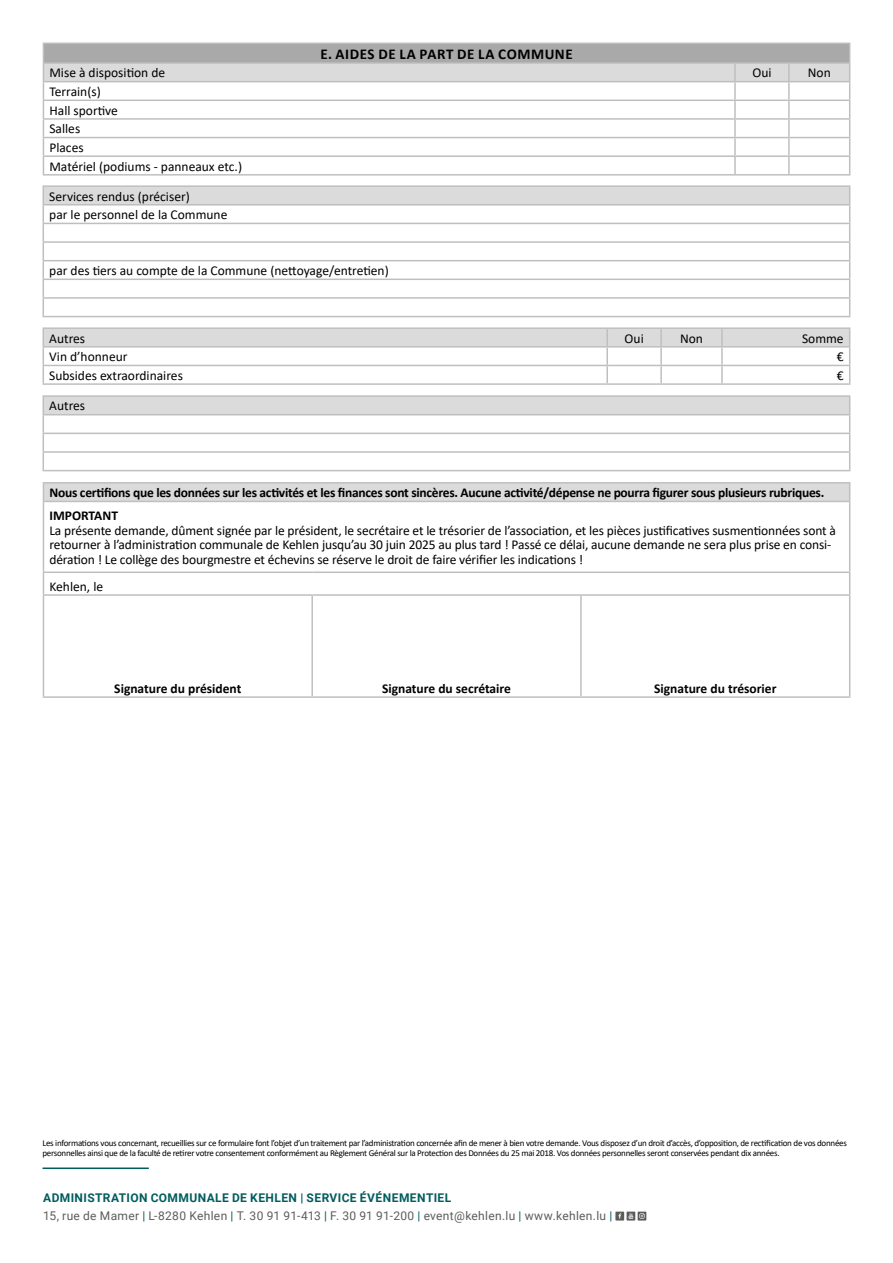
<style>
.page{position:relative;width:893px;height:1263px;background:#fff}
.page>*{position:absolute;margin:0;border:0;box-sizing:border-box;transform-origin:0 0}
.t1{font:700 15px "Calibri";letter-spacing:.035em;color:#000}
.t2{font:13.5px/18.6px "Calibri";letter-spacing:-.01em;color:#000}
.t3{font:700 13.5px/23px "Calibri";letter-spacing:-.02em;color:#000}
.t4{font:700 13.5px "Calibri";color:#000}
.t5{font:12px/18px "Roboto";letter-spacing:.025em;color:#5c5d5b}
.t6{font:9px/9.8px "Calibri";letter-spacing:-.03em;color:#000}
.s1{font-weight:700;color:#005c5e}
.s2{color:#005c5e}
</style>
<div class="page">
<div style="left:43px;top:483px;width:807px;height:18px;background:#dbdbdb"></div>
<svg style="left:44px;top:502px;width:805px;height:194px"></svg>
<hr style="left:43px;top:482px;width:269px;height:2px;background:#bfbfbf">
<svg style="left:43px;top:484px;width:1px;height:17px"></svg>
<hr style="left:312px;top:482px;width:269px;height:2px;background:#bfbfbf">
<hr style="left:581px;top:482px;width:269px;height:2px;background:#bfbfbf">
<svg style="left:849px;top:484px;width:1px;height:17px"></svg>
<hr style="left:43px;top:501px;width:269px;height:1px;background:#bfbfbf">
<hr style="left:43px;top:502px;width:1px;height:69px;background:#bfbfbf">
<hr style="left:312px;top:501px;width:269px;height:1px;background:#bfbfbf">
<hr style="left:581px;top:501px;width:269px;height:1px;background:#bfbfbf">
<hr style="left:849px;top:502px;width:1px;height:69px;background:#bfbfbf">
<hr style="left:43px;top:571px;width:269px;height:2px;background:#bfbfbf">
<svg style="left:43px;top:573px;width:1px;height:21px"></svg>
<hr style="left:312px;top:571px;width:269px;height:2px;background:#bfbfbf">
<hr style="left:581px;top:571px;width:269px;height:2px;background:#bfbfbf">
<svg style="left:849px;top:573px;width:1px;height:21px"></svg>
<hr style="left:43px;top:594px;width:269px;height:2px;background:#bfbfbf">
<hr style="left:43px;top:596px;width:1px;height:100px;background:#bfbfbf">
<hr style="left:312px;top:594px;width:269px;height:2px;background:#bfbfbf">
<hr style="left:311px;top:596px;width:2px;height:100px;background:#bfbfbf">
<hr style="left:581px;top:594px;width:269px;height:2px;background:#bfbfbf">
<hr style="left:580px;top:596px;width:2px;height:100px;background:#bfbfbf">
<hr style="left:849px;top:596px;width:1px;height:100px;background:#bfbfbf">
<hr style="left:43px;top:696px;width:269px;height:2px;background:#bfbfbf">
<hr style="left:312px;top:696px;width:269px;height:2px;background:#bfbfbf">
<hr style="left:581px;top:696px;width:269px;height:2px;background:#bfbfbf">
<svg style="left:615px;top:1211px;width:31px;height:9px"></svg>
<hr style="left:43px;top:1167px;width:106px;height:2px;background:#005c5e">
<hr style="left:43px;top:43px;width:692px;height:1px;background:#bfbfbf">
<hr style="left:735px;top:43px;width:54px;height:1px;background:#bfbfbf">
<hr style="left:789px;top:43px;width:61px;height:1px;background:#bfbfbf">
<svg style="left:43px;top:44px;width:807px;height:130px"></svg>
<hr style="left:43px;top:174px;width:692px;height:2px;background:#bfbfbf">
<hr style="left:735px;top:174px;width:54px;height:2px;background:#bfbfbf">
<hr style="left:789px;top:174px;width:61px;height:2px;background:#bfbfbf">
<div style="left:43px;top:186px;width:807px;height:19px;background:#dbdbdb"></div>
<svg style="left:44px;top:224px;width:805px;height:92px"></svg>
<hr style="left:43px;top:185px;width:807px;height:2px;background:#bfbfbf">
<hr style="left:43px;top:204px;width:807px;height:2px;background:#bfbfbf">
<hr style="left:43px;top:223px;width:807px;height:1px;background:#bfbfbf">
<hr style="left:43px;top:241px;width:807px;height:2px;background:#bfbfbf">
<hr style="left:43px;top:260px;width:807px;height:1px;background:#bfbfbf">
<hr style="left:43px;top:279px;width:807px;height:1px;background:#bfbfbf">
<hr style="left:43px;top:297px;width:807px;height:2px;background:#bfbfbf">
<svg style="left:43px;top:187px;width:1px;height:129px"></svg>
<svg style="left:849px;top:187px;width:1px;height:129px"></svg>
<hr style="left:43px;top:316px;width:807px;height:1px;background:#bfbfbf">
<hr style="left:43px;top:327px;width:564px;height:2px;background:#bfbfbf">
<hr style="left:607px;top:327px;width:54px;height:2px;background:#bfbfbf">
<hr style="left:661px;top:327px;width:61px;height:2px;background:#bfbfbf">
<hr style="left:722px;top:327px;width:128px;height:2px;background:#bfbfbf">
<svg style="left:43px;top:329px;width:807px;height:54px"></svg>
<hr style="left:43px;top:383px;width:564px;height:2px;background:#bfbfbf">
<hr style="left:607px;top:383px;width:54px;height:2px;background:#bfbfbf">
<hr style="left:661px;top:383px;width:61px;height:2px;background:#bfbfbf">
<hr style="left:722px;top:383px;width:128px;height:2px;background:#bfbfbf">
<div style="left:43px;top:396px;width:807px;height:19px;background:#dbdbdb"></div>
<svg style="left:44px;top:415px;width:805px;height:55px"></svg>
<hr style="left:43px;top:395px;width:807px;height:2px;background:#bfbfbf">
<hr style="left:43px;top:414px;width:807px;height:1px;background:#bfbfbf">
<hr style="left:43px;top:433px;width:807px;height:1px;background:#bfbfbf">
<hr style="left:43px;top:451px;width:807px;height:2px;background:#bfbfbf">
<svg style="left:43px;top:397px;width:1px;height:73px"></svg>
<svg style="left:849px;top:397px;width:1px;height:73px"></svg>
<hr style="left:43px;top:470px;width:807px;height:1px;background:#bfbfbf">
<p class="t1" style="left:320px;top:43px;width:254px">E. AIDES DE LA PART DE LA COMMUNE</p>
<p class="t2" style="left:49px;top:63px;width:117px">Mise à disposition de</p>
<p class="t2" style="left:752px;top:63px;width:21px">Oui</p>
<p class="t2" style="left:808px;top:63px;width:24px">Non</p>
<p class="t2" style="left:49px;top:82px;width:194px">Terrain(s)<br>Hall sportive<br>Salles<br>Places<br>Matériel (podiums - panneaux etc.)</p>
<p class="t2" style="left:49px;top:186px;width:180px">Services rendus (préciser)<br>par le personnel de la Commune</p>
<p class="t2" style="left:49px;top:261px;width:341px">par des tiers au compte de la Commune (nettoyage/entretien)</p>
<p class="t2" style="left:49px;top:328px;width:37px">Autres</p>
<p class="t2" style="left:625px;top:328px;width:21px">Oui</p>
<p class="t2" style="left:680px;top:328px;width:24px">Non</p>
<p class="t2" style="left:802px;top:328px;width:43px">Somme</p>
<p class="t2" style="left:49px;top:347px;width:80px">Vin d’honneur</p>
<p class="t2" style="left:837px;top:347px;width:8px">€</p>
<p class="t2" style="left:49px;top:366px;width:135px">Subsides extraordinaires</p>
<p class="t2" style="left:837px;top:366px;width:8px">€</p>
<p class="t2" style="left:49px;top:396px;width:37px">Autres</p>
<p class="t3" style="left:49px;top:481px;width:776px">Nous certifions que les données sur les activités et les finances sont sincères. Aucune activité/dépense ne pourra figurer sous plusieurs rubriques.<br>IMPORTANT</p>
<p class="t2" style="left:49px;top:522px;width:788px;line-height:14.5px">La présente demande, dûment signée par le président, le secrétaire et le trésorier de l’association, et les pièces justificatives susmentionnées sont à retourner à l’administration communale de Kehlen jusqu’au 30 juin 2025 au plus tard ! Passé ce délai, aucune demande ne sera plus prise en consi&shy;dération ! Le collège des bourgmestre et échevins se réserve le droit de faire vérifier les indications !</p>
<p class="t2" style="left:49px;top:577px;width:55px">Kehlen, le</p>
<p class="t4" style="left:114px;top:679px;width:129px">Signature du président</p>
<p class="t4" style="left:382px;top:679px;width:130px">Signature du secrétaire</p>
<p class="t4" style="left:654px;top:679px;width:124px">Signature du trésorier</p>
<p class="t6" style="left:43px;top:1138px;width:806px">Les informations vous concernant, recueillies sur ce formulaire font l’objet d’un traitement par l’administration concernée afin de mener à bien votre demande. Vous disposez d’un droit d’accès, d’opposition, de rectification de vos données personnelles ainsi que de la faculté de retirer votre consentement conformément au Règlement Général sur la Protection des Données du 25 mai 2018. Vos données personnelles seront conservées pendant dix années.</p>
<p class="t5" style="left:43px;top:1189px;width:571px"><span class="s1">ADMINISTRATION COMMUNALE DE KEHLEN | SERVICE ÉVÉNEMENTIEL<br></span>15, rue de Mamer <span class="s2">|</span> L-8280 Kehlen <span class="s2">|</span> T. 30 91 91-413 <span class="s2">|</span> F. 30 91 91-200 <span class="s2">|</span> event@kehlen.lu <span class="s2">|</span> www.kehlen.lu <span class="s2">|</span></p>
</div>
